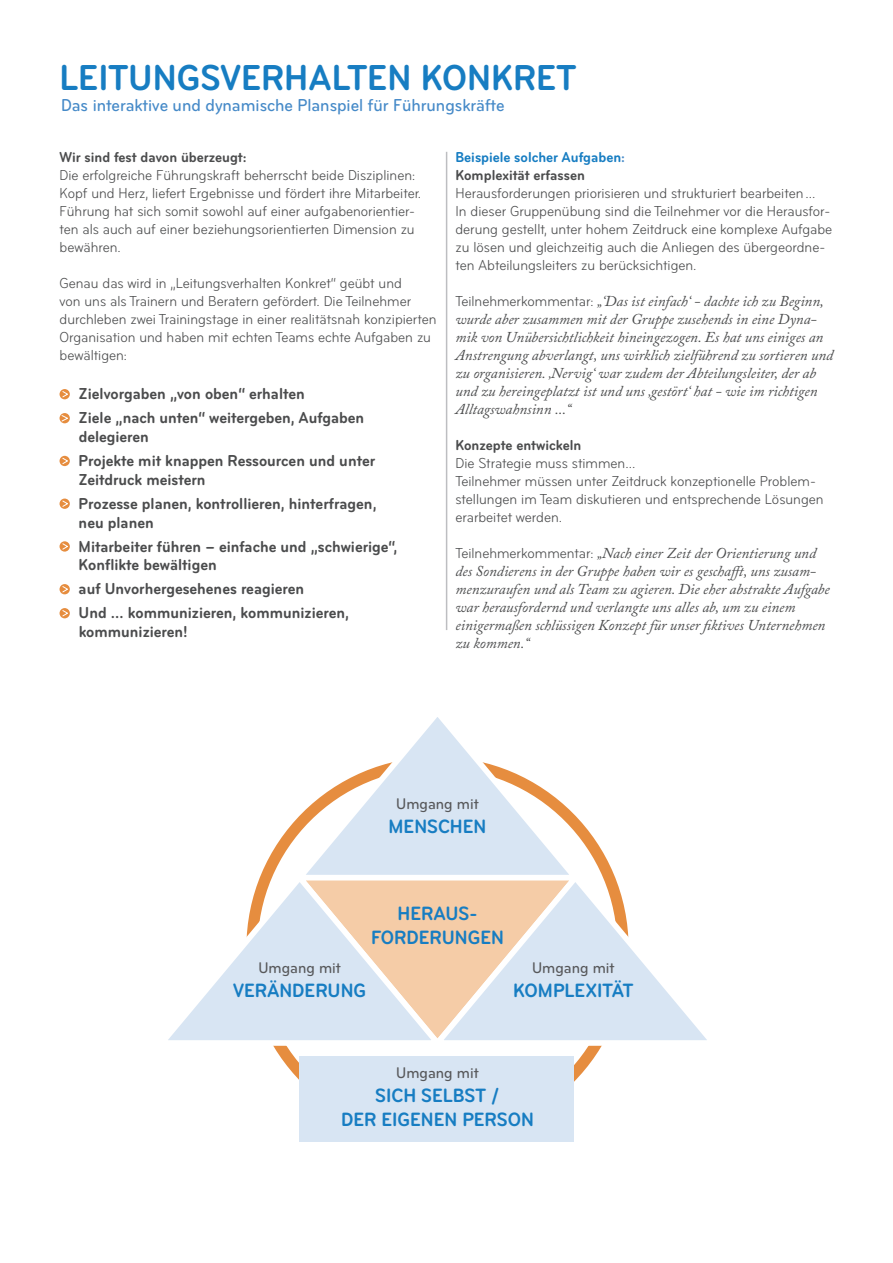
<style>
.page{position:relative;width:893px;height:1263px;background:#fff}
.page>*{position:absolute;margin:0;border:0;box-sizing:border-box;transform-origin:0 0}
.t1{font:700 condensed 37.5px "Bryant";color:#177dc2}
.t2{font:700 condensed 20.1px/24px "Bryant";color:#177dc2;text-align:right}
.t3{font:500 condensed 18px "Bryant";color:#468ac8}
.t4{font:700 condensed 16.5px/24px "Bryant";color:#4b4c4d}
.t5{font:500 condensed 16.05px "Bryant";color:#57585a}
.t6{font:condensed 15px/18px "Bryant";color:#4b4c4d}
.t7{font:italic 15px/18px "Adobe Caslon Pro";color:#4b4c4d}
.t8{font:700 condensed 15px "Bryant";color:#4b4c4d}
.t9{font:700 condensed 15px/18px "Bryant";color:#177dc2}
.s1{color:#468ac8}
.s2{color:#4b4c4d}
.s3{font-family:"Bryant";font-style:normal;font-stretch:condensed}
</style>
<div class="page">
<div style="left:60px;top:389px;width:10px;height:10px;background:#e68d3f;border-radius:50%"></div>
<svg style="left:62px;top:390px;width:7px;height:8px"></svg>
<svg style="left:60px;top:413px;width:10px;height:10px"></svg>
<svg style="left:61px;top:414px;width:9px;height:8px"></svg>
<svg style="left:60px;top:456px;width:10px;height:10px"></svg>
<svg style="left:62px;top:457px;width:7px;height:8px"></svg>
<div style="left:60px;top:499px;width:10px;height:10px;background:#e68d3f;border-radius:50%"></div>
<svg style="left:62px;top:500px;width:7px;height:8px"></svg>
<div style="left:60px;top:541px;width:10px;height:11px;background:#e68d3f;border-radius:50%"></div>
<svg style="left:62px;top:542px;width:7px;height:8px"></svg>
<div style="left:60px;top:584px;width:10px;height:10px;background:#e68d3f;border-radius:50%"></div>
<svg style="left:62px;top:585px;width:7px;height:8px"></svg>
<div style="left:60px;top:608px;width:10px;height:10px;background:#e68d3f;border-radius:50%"></div>
<svg style="left:62px;top:609px;width:7px;height:8px"></svg>
<hr style="left:446px;top:152px;width:1px;height:478px;background:#bdbec1">
<svg style="left:288px;top:717px;width:299px;height:153px"></svg>
<svg style="left:168px;top:870px;width:257px;height:178px"></svg>
<svg style="left:425px;top:870px;width:282px;height:178px"></svg>
<div style="left:299px;top:1056px;width:275px;height:85px;background:#d8e5f3"></div>
<h1 class="t1" style="left:60px;top:58px;width:384px">Leitungsverhalten Kon</h1>
<h1 class="t1" style="left:491px;top:58px;width:79px">kret</h1>
<p class="t3" style="left:61px;top:96px;width:445px">Das interaktive und dynamische Planspiel für Führungskräfte</p>
<p class="t8" style="left:60px;top:149px;width:189px">Wir sind fest davon überzeugt:</p>
<p class="t6" style="left:60px;top:166px;width:363px">Die erfolgreiche Führungskraft beherrscht beide Disziplinen:<br>Kopf und Herz, liefert Ergebnisse und fördert ihre Mitarbeiter.<br>Führung hat sich somit sowohl auf einer aufgabenorientier&shy;ten als auch auf einer beziehungsorientierten Dimension zu bewähren.</p>
<p class="t6" style="left:60px;top:274px;width:378px">Genau das wird in „Leitungsverhalten Konkret“ geübt und<br>von uns als Trainern und Beratern gefördert. Die Teilnehmer durchleben zwei Trainingstage in einer realitätsnah konzipierten Organisation und haben mit echten Teams echte Aufgaben zu bewältigen:</p>
<p class="t4" style="left:70px;top:382px;width:296px">Zielvorgaben „von oben“ erhalten<br>Ziele „nach unten“ weitergeben, Aufgaben</p>
<p class="t4" style="left:79px;top:425px;width:298px">delegieren<br>Projekte mit knappen Ressourcen und unter</p>
<p class="t4" style="left:79px;top:468px;width:299px">Zeitdruck meistern<br>Prozesse planen, kontrollieren, hinterfragen,</p>
<p class="t4" style="left:79px;top:511px;width:320px">neu planen<br>Mitarbeiter führen – einfache und „schwierige“,</p>
<p class="t4" style="left:79px;top:553px;width:140px">Konflikte bewältigen</p>
<p class="t4" style="left:79px;top:577px;width:227px">auf Unvorhergesehenes reagieren</p>
<p class="t4" style="left:70px;top:601px;width:281px">U nd … kommunizieren, kommunizieren,</p>
<p class="t4" style="left:79px;top:620px;width:111px">kommunizieren!</p>
<p class="t9" style="left:455px;top:148px;width:171px">Beispiele solcher Aufgaben<span class="s1">:<br></span><span class="s2">Komplexität erfassen</span></p>
<p class="t6" style="left:455px;top:184px;width:378px">Herausforderungen priorisieren und strukturiert bearbeiten...<br>In dieser Gruppenübung sind die Teilnehmer vor die Herausfor&shy;derung gestellt, unter hohem Zeitdruck eine komplexe Aufgabe zu lösen und gleichzeitig auch die Anliegen des übergeordne&shy;ten Abteilungsleiters zu berücksichtigen.</p>
<p class="t7" style="left:455px;top:292px;width:379px"><span class="s3">Teilnehmerkommentar:</span> „‘Das ist einfach‘ - dachte ich zu Beginn, wurde aber zusammen mit der Gruppe zusehends in eine Dyna&shy;mik von Unübersichtlichkeit hineingezogen. Es hat uns einiges an Anstrengung abverlangt, uns wirklich zielführend zu sortieren und zu organisieren. ‚Nervig‘ war zudem der Abteilungsleiter, der ab und zu hereingeplatzt ist und uns ‚gestört‘ hat - wie im richtigen Alltagswahnsinn ...“</p>
<p class="t8" style="left:455px;top:437px;width:128px">Konzepte entwickeln</p>
<p class="t6" style="left:455px;top:454px;width:370px">Die Strategie muss stimmen...<br>Teilnehmer müssen unter Zeitdruck konzeptionelle Problem&shy;stellungen im Team diskutieren und entsprechende Lösungen erarbeitet werden.</p>
<p class="t7" style="left:455px;top:544px;width:376px"><span class="s3">Teilnehmerkommentar:</span> „Nach einer Zeit der Orientierung und des Sondierens in der Gruppe haben wir es geschafft, uns zusam&shy;menzuraufen und als Team zu agieren. Die eher abstrakte Aufgabe war herausfordernd und verlangte uns alles ab, um zu einem einigermaßen schlüssigen Konzept für unser fiktives Unternehmen zu kommen.“</p>
<p class="t5" style="left:396px;top:795px;width:84px">Umgang mit</p>
<h2 class="t2" style="left:389px;top:815px;width:39px">mensch</h2>
<h2 class="t2" style="left:463px;top:815px;width:22px">en</h2>
<h2 class="t2" style="left:398px;top:902px;width:81px">heraus-</h2>
<h2 class="t2" style="left:371px;top:926px;width:4px">ford</h2>
<h2 class="t2" style="left:419px;top:926px;width:84px">erungen</h2>
<p class="t5" style="left:258px;top:959px;width:84px">Umgang mit</p>
<h2 class="t2" style="left:233px;top:979px;width:135px">veränderung</h2>
<p class="t5" style="left:532px;top:959px;width:84px">Umgang mit</p>
<h2 class="t2" style="left:513px;top:979px;width:26px">komp</h2>
<h2 class="t2" style="left:564px;top:979px;width:67px">lexität</h2>
<p class="t5" style="left:396px;top:1064px;width:84px">Umgang mit</p>
<h2 class="t2" style="left:375px;top:1084px;width:11px">sich</h2>
<h2 class="t2" style="left:421px;top:1084px;width:44px">selbst</h2>
<h2 class="t2" style="left:341px;top:1084px;width:160px">/<br>der eigenen person</h2>
</div>
